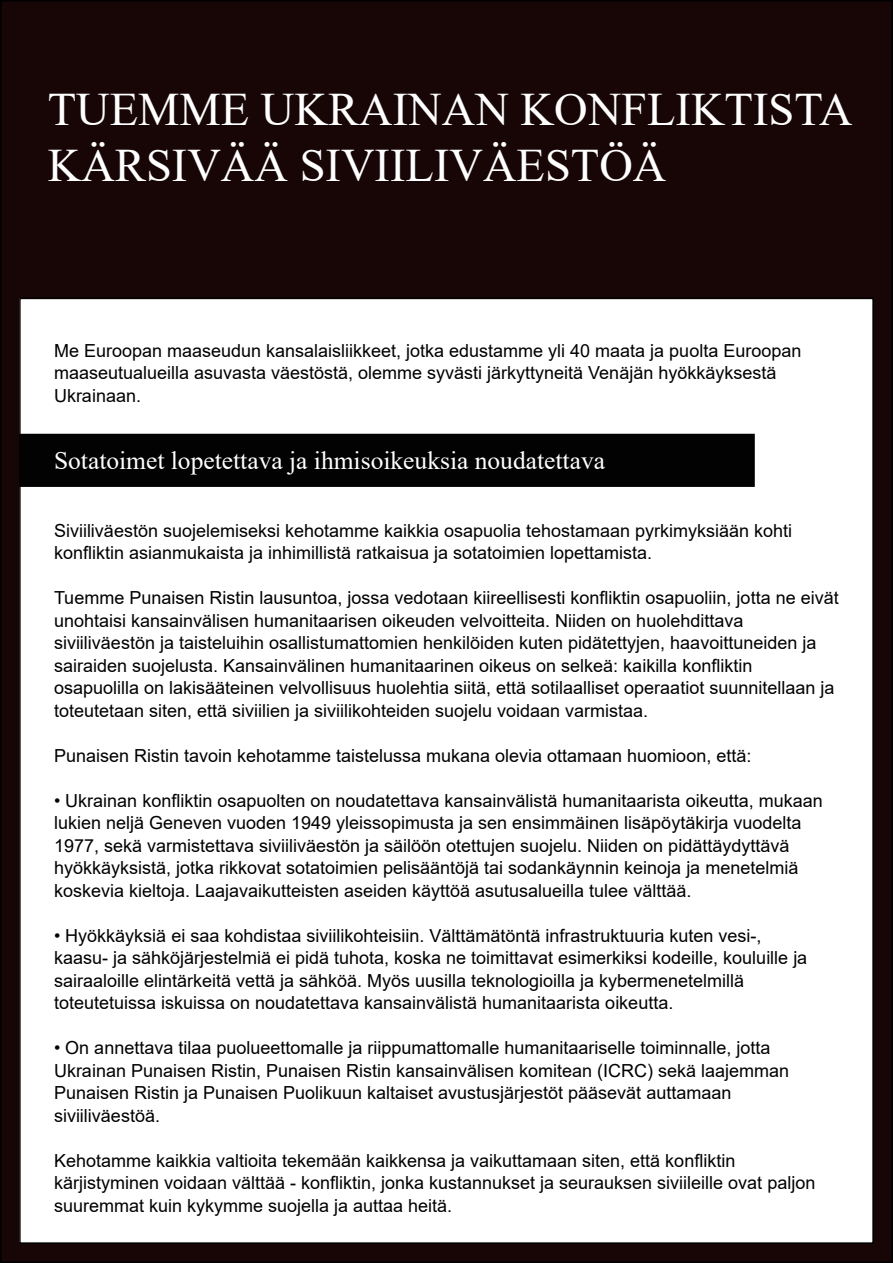
<style>
.page{position:relative;width:893px;height:1263px;background:#fff}
.page>*{position:absolute;margin:0;border:0;box-sizing:border-box;transform-origin:0 0}
.t1{font:46.5px/55.8px "Times New Roman";color:#fff}
.t2{font:25.5px "Times New Roman";color:#fff}
.t3{font:18px/22.5px "Arial";color:#000}
</style>
<div class="page">
<div style="left:1px;top:1px;width:891px;height:1261px;background:#180607"></div>
<div style="left:20px;top:298px;width:853px;height:945px;background:#fff"></div>
<div style="left:20px;top:434px;width:734px;height:52px;background:#020203"></div>
<div style="left:19px;top:434px;width:736px;height:53px;border:2px solid #000"></div>
<h1 class="t1" style="left:48px;top:80px;width:806px">TUEMME UKRAINAN KONFLIKTISTA<br>KÄRSIVÄÄ SIVIILIVÄESTÖÄ</h1>
<p class="t3" style="left:54px;top:339px;width:749px">Me Euroopan maaseudun kansalaisliikkeet, jotka edustamme yli 40 maata ja puolta Euroopan maaseutualueilla asuvasta väestöstä, olemme syvästi järkyttyneitä Venäjän hyökkäyksestä<br>Ukrainaan.</p>
<h2 class="t2" style="left:54px;top:443px;width:553px">Sotatoimet lopetettava ja ihmisoikeuksia noudatettava</h2>
<p class="t3" style="left:54px;top:519px;width:740px">Siviiliväestön suojelemiseksi kehotamme kaikkia osapuolia tehostamaan pyrkimyksiään kohti konfliktin asianmukaista ja inhimillistä ratkaisua ja sotatoimien lopettamista.</p>
<p class="t3" style="left:54px;top:586px;width:786px">Tuemme Punaisen Ristin lausuntoa, jossa vedotaan kiireellisesti konfliktin osapuoliin, jotta ne eivät unohtaisi kansainvälisen humanitaarisen oikeuden velvoitteita. Niiden on huolehdittava siviiliväestön ja taisteluihin osallistumattomien henkilöiden kuten pidätettyjen, haavoittuneiden ja sairaiden suojelusta. Kansainvälinen humanitaarinen oikeus on selkeä: kaikilla konfliktin osapuolilla on lakisääteinen velvollisuus huolehtia siitä, että sotilaalliset operaatiot suunnitellaan ja toteutetaan siten, että siviilien ja siviilikohteiden suojelu voidaan varmistaa.</p>
<p class="t3" style="left:54px;top:744px;width:699px">Punaisen Ristin tavoin kehotamme taistelussa mukana olevia ottamaan huomioon, että:</p>
<p class="t3" style="left:54px;top:789px;width:770px">• Ukrainan konfliktin osapuolten on noudatettava kansainvälistä humanitaarista oikeutta, mukaan lukien neljä Geneven vuoden 1949 yleissopimusta ja sen ensimmäinen lisäpöytäkirja vuodelta 1977, sekä varmistettava siviiliväestön ja säilöön otettujen suojelu. Niiden on pidättäydyttävä hyökkäyksistä, jotka rikkovat sotatoimien pelisääntöjä tai sodankäynnin keinoja ja menetelmiä koskevia kieltoja. Laajavaikutteisten aseiden käyttöä asutusalueilla tulee välttää.</p>
<p class="t3" style="left:54px;top:924px;width:755px">• Hyökkäyksiä ei saa kohdistaa siviilikohteisiin. Välttämätöntä infrastruktuuria kuten vesi-, kaasu- ja sähköjärjestelmiä ei pidä tuhota, koska ne toimittavat esimerkiksi kodeille, kouluille ja sairaaloille elintärkeitä vettä ja sähköä. Myös uusilla teknologioilla ja kybermenetelmillä toteutetuissa iskuissa on noudatettava kansainvälistä humanitaarista oikeutta.</p>
<p class="t3" style="left:54px;top:1036px;width:737px">• On annettava tilaa puolueettomalle ja riippumattomalle humanitaariselle toiminnalle, jotta Ukrainan Punaisen Ristin, Punaisen Ristin kansainvälisen komitean (ICRC) sekä laajemman Punaisen Ristin ja Punaisen Puolikuun kaltaiset avustusjärjestöt pääsevät auttamaan siviiliväestöä.</p>
<p class="t3" style="left:54px;top:1149px;width:763px">Kehotamme kaikkia valtioita tekemään kaikkensa ja vaikuttamaan siten, että konfliktin kärjistyminen voidaan välttää - konfliktin, jonka kustannukset ja seurauksen siviileille ovat paljon suuremmat kuin kykymme suojella ja auttaa heitä.</p>
</div>
